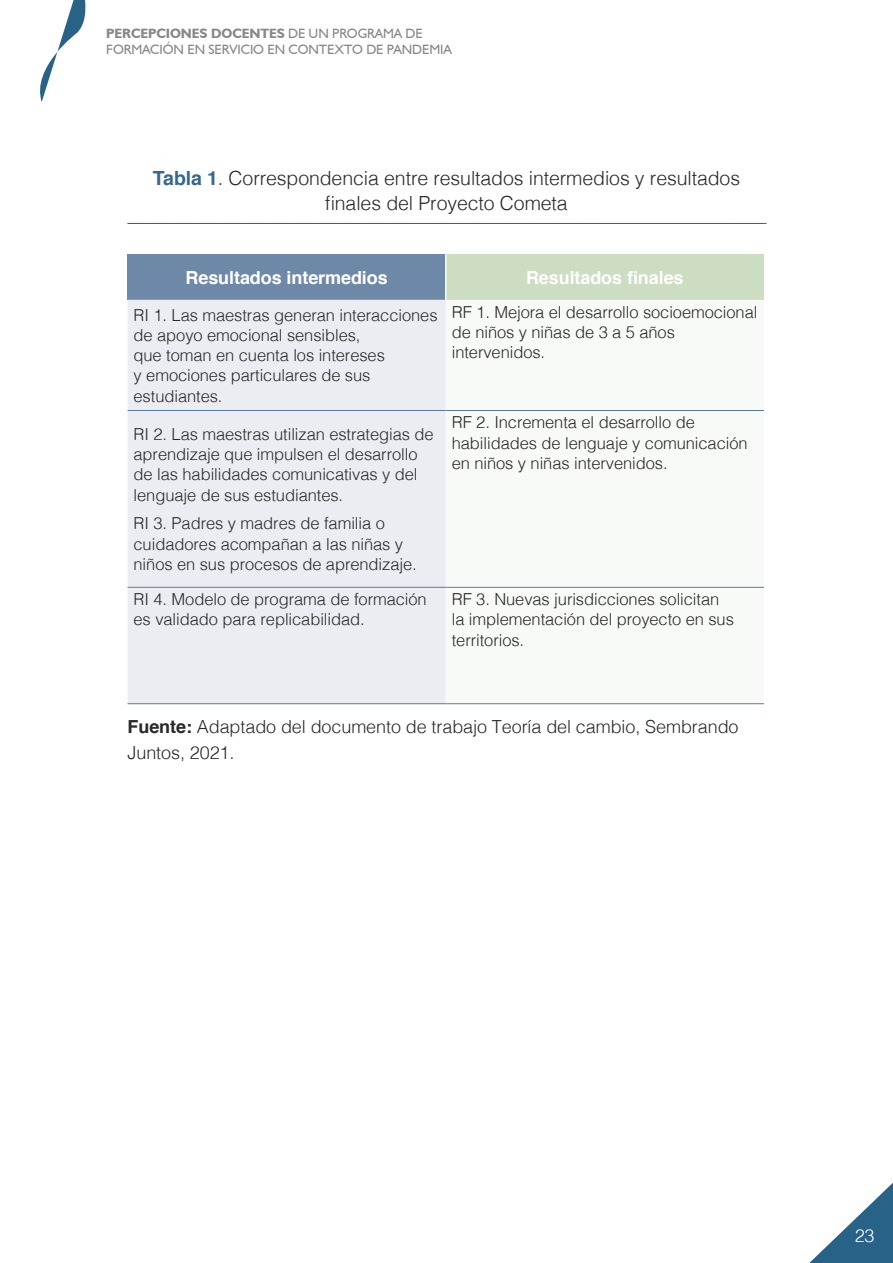
<style>
.page{position:relative;width:893px;height:1263px;background:#fff}
.page>*{position:absolute;margin:0;border:0;box-sizing:border-box;transform-origin:0 0}
.t1{font:300 19.5px/25.5px "Helvetica";letter-spacing:-.005em;color:#282827;text-align:center}
.t2{font:300 18px/25.5px "Helvetica";letter-spacing:-.005em;color:#282827}
.t3{font:700 18px "Helvetica";letter-spacing:-.005em;color:#fff}
.t4{font:300 18px "Helvetica";color:#fff}
.t5{font:300 16.5px/20.2px "Helvetica";letter-spacing:-.005em;color:#282827}
.t6{font:13.5px/15.8px "Humanist 521 BT";letter-spacing:-.005em;color:#878787}
.s1{font-weight:700}
.s2{font-weight:700;color:#36688c}
</style>
<div class="page">
<svg style="left:809px;top:1183px;width:84px;height:80px"></svg>
<svg style="left:40px;top:0;width:46px;height:102px"></svg>
<div style="left:128px;top:254px;width:318px;height:46px;background:#6e89a8"></div>
<div style="left:446px;top:254px;width:318px;height:46px;background:#ccddc2"></div>
<div style="left:128px;top:300px;width:318px;height:403px;background:#ebedf3"></div>
<hr style="left:445px;top:254px;width:1px;height:46px;background:#fff">
<hr style="left:128px;top:410px;width:318px;height:1px;background:#587b9c">
<hr style="left:446px;top:410px;width:318px;height:1px;background:#587b9c">
<hr style="left:128px;top:587px;width:318px;height:1px;background:#587b9c">
<hr style="left:446px;top:587px;width:318px;height:1px;background:#587b9c">
<hr style="left:128px;top:703px;width:318px;height:1px;background:#587b9c">
<hr style="left:446px;top:703px;width:318px;height:1px;background:#587b9c">
<svg style="left:128px;top:223px;width:638px;height:1px"></svg>
<p class="t6" style="left:106px;top:25px;width:347px"><span class="s1">PERCEPCIONES DOCENTES</span> DE UN PROGRAMA DE<br>FORMACIÓN EN SERVICIO EN CONTEXTO DE PANDEMIA</p>
<p class="t1" style="left:153px;top:164px;width:589px"><span class="s2">Tabla 1</span>. Correspondencia entre resultados intermedios y resultados finales del Proyecto Cometa</p>
<p class="t3" style="left:186px;top:263px;width:204px">Resultados intermedios</p>
<p class="t3" style="left:526px;top:263px;width:159px">Resultados finales</p>
<p class="t5" style="left:134px;top:303px;width:306px">RI 1. Las maestras generan interacciones de apoyo emocional sensibles,<br>que toman en cuenta los intereses<br>y emociones particulares de sus estudiantes.</p>
<p class="t5" style="left:452px;top:300px;width:307px">RF 1. Mejora el desarrollo socioemocional de niños y niñas de 3 a 5 años intervenidos.</p>
<p class="t5" style="left:134px;top:423px;width:302px">RI 2. Las maestras utilizan estrategias de aprendizaje que impulsen el desarrollo de las habilidades comunicativas y del lenguaje de sus estudiantes.</p>
<p class="t5" style="left:134px;top:512px;width:285px">RI 3. Padres y madres de familia o cuidadores acompañan a las niñas y niños en sus procesos de aprendizaje.</p>
<p class="t5" style="left:452px;top:411px;width:297px">RF 2. Incrementa el desarrollo de habilidades de lenguaje y comunicación en niños y niñas intervenidos.</p>
<p class="t5" style="left:134px;top:588px;width:295px">RI 4. Modelo de programa de formación es validado para replicabilidad.</p>
<p class="t5" style="left:452px;top:588px;width:284px">RF 3. Nuevas jurisdicciones solicitan la implementación del proyecto en sus territorios.</p>
<p class="t2" style="left:128px;top:713px;width:612px"><span class="s1">Fuente:</span> Adaptado del documento de trabajo Teoría del cambio, Sembrando<br>Juntos, 2021.</p>
<p class="t4" style="left:855px;top:1221px;width:21px">23</p>
</div>
